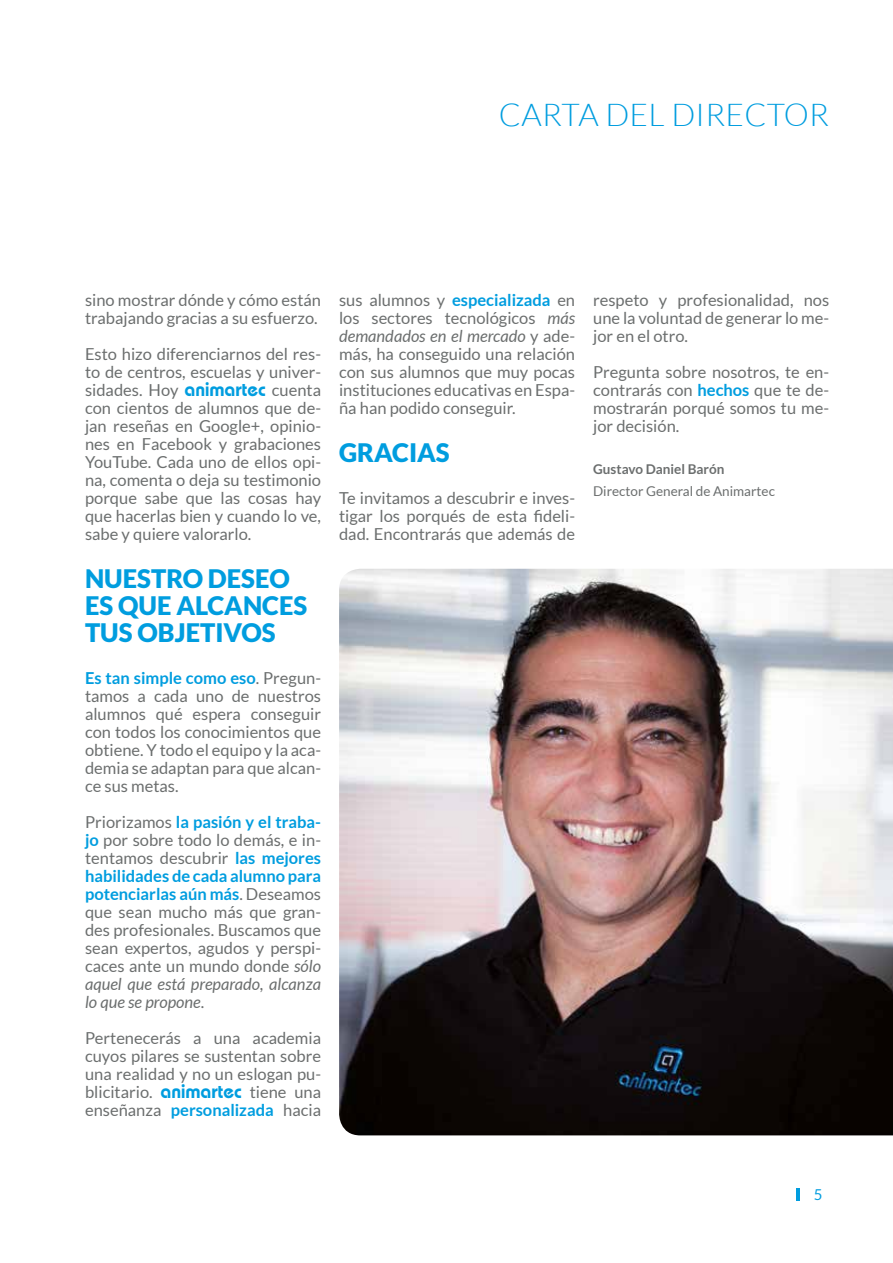
<style>
.page{position:relative;width:893px;height:1263px;background:#fff}
.page>*{position:absolute;margin:0;border:0;box-sizing:border-box;transform-origin:0 0}
.t1{font:300 31.5px "Lato";letter-spacing:.01em;color:#009ddf}
.t2{font:900 25.5px/27px "Lato";color:#009ddf}
.t3{font:16.5px/18px "Lato";color:#6b6e6e;text-align:justify}
.t4{font:15px "Lato";color:#009ddf}
.t5{font:13.5px "Lato";color:#6b6e6e}
.t6{font:700 13.5px "Lato";color:#6b6e6e}
.s1{font-family:"Bauhaus";font-weight:600;font-size:19.5px;color:#009ddf}
.s2{font-weight:700;color:#009ddf}
.s3{font-style:italic}
</style>
<div class="page">
<svg style="left:796px;top:1188px;width:3px;height:12px"></svg>
<img style="left:339px;top:569px;width:554px;height:566px">
<h1 class="t1" style="left:499px;top:97px;width:332px">CARTA DEL DIRECTOR</h1>
<p class="t3" style="left:85px;top:291px;width:238px">sino mostrar dónde y cómo están trabajando gracias a su esfuerzo.</p>
<p class="t3" style="left:85px;top:345px;width:238px">Esto hizo diferenciarnos del res&shy;to de centros, escuelas y univer&shy;sidades. Hoy <span class="s1">animartec</span> cuenta con cientos de alumnos que de&shy;jan reseñas en Google+, opinio&shy;nes en Facebook y grabaciones YouTube. Cada uno de ellos opi&shy;na, comenta o deja su testimonio porque sabe que las cosas hay que hacerlas bien y cuando lo ve, sabe y quiere valorarlo.</p>
<h2 class="t2" style="left:85px;top:565px;width:224px">NUESTRO DESEO<br>ES QUE ALCANCES<br>TUS OBJETIVOS</h2>
<p class="t3" style="left:85px;top:669px;width:238px"><span class="s2">Es tan simple como eso</span>. Pregun&shy;tamos a cada uno de nuestros alumnos qué espera conseguir con todos los conocimientos que obtiene. Y todo el equipo y la aca&shy;demia se adaptan para que alcan&shy;ce sus metas.</p>
<p class="t3" style="left:85px;top:813px;width:238px">Priorizamos <span class="s2">la pasión y el traba&shy;jo</span> por sobre todo lo demás, e in&shy;tentamos descubrir <span class="s2">las mejores habilidades de cada alumno para potenciarlas aún más</span>. Deseamos que sean mucho más que gran&shy;des profesionales. Buscamos que sean expertos, agudos y perspi&shy;caces ante un mundo donde <span class="s3">sólo aquel que está preparado, alcanza lo que se propone</span>.</p>
<p class="t3" style="left:85px;top:1029px;width:238px">Pertenecerás a una academia cuyos pilares se sustentan sobre una realidad y no un eslogan pu&shy;blicitario. <span class="s1">animartec</span> tiene una enseñanza <span class="s2">personalizada</span> hacia</p>
<p class="t3" style="left:339px;top:291px;width:238px">sus alumnos y <span class="s2">especializada</span> en los sectores tecnológicos <span class="s3">más demandados en el mercado</span> y ade&shy;más, ha conseguido una relación con sus alumnos que muy pocas instituciones educativas en Espa&shy;ña han podido conseguir.</p>
<h2 class="t2" style="left:339px;top:439px;width:112px">GRACIAS</h2>
<p class="t3" style="left:339px;top:489px;width:238px">Te invitamos a descubrir e inves&shy;tigar los porqués de esta fideli&shy;dad. Encontrarás que además de</p>
<p class="t3" style="left:593px;top:291px;width:238px">respeto y profesionalidad, nos une la voluntad de generar lo me&shy;jor en el otro.</p>
<p class="t3" style="left:593px;top:363px;width:238px">Pregunta sobre nosotros, te en&shy;contrarás con <span class="s2">hechos</span> que te de&shy;mostrarán porqué somos tu me&shy;jor decisión.</p>
<p class="t6" style="left:593px;top:461px;width:133px">Gustavo Daniel Barón</p>
<p class="t5" style="left:593px;top:483px;width:183px">Director General de Animartec</p>
<p class="t4" style="left:814px;top:1186px;width:10px">5</p>
</div>
